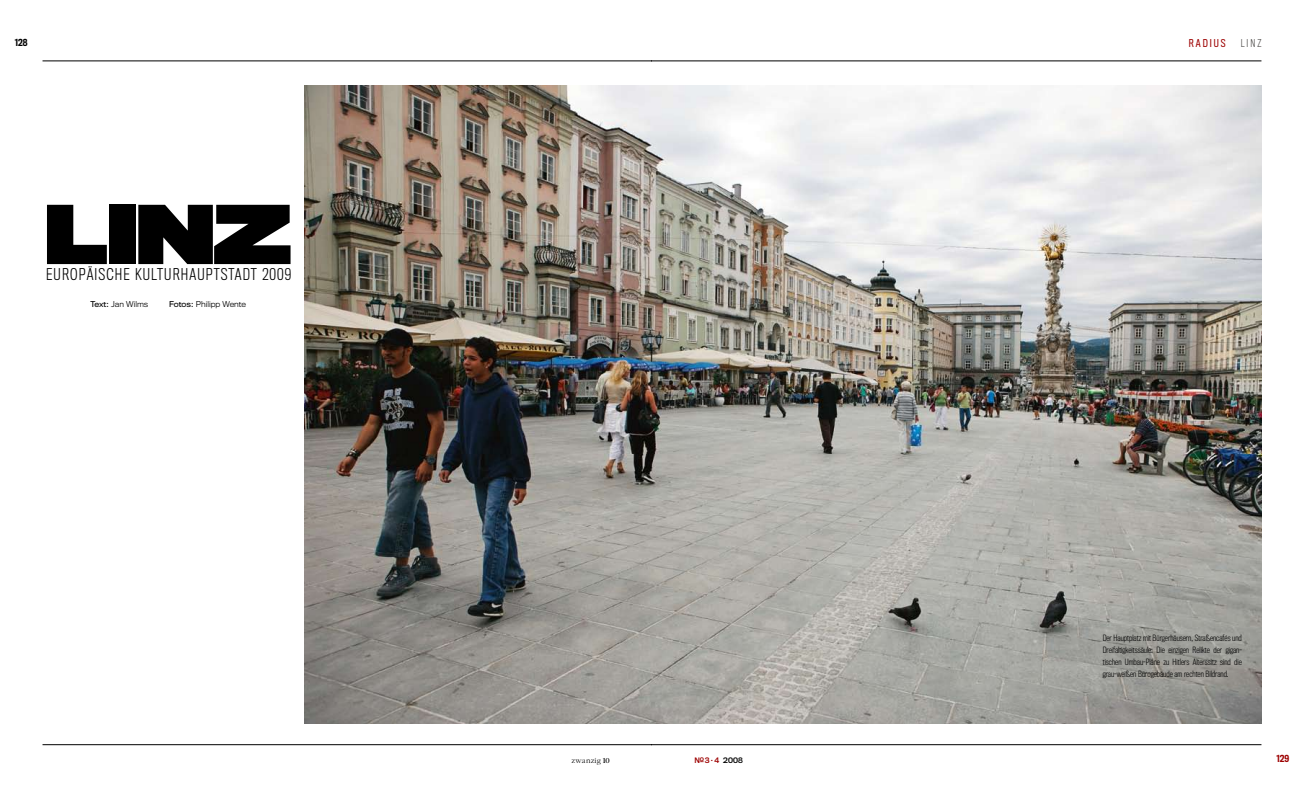
<style>
.page{position:relative;width:1304px;height:794px;background:#fff}
.page>*{position:absolute;margin:0;border:0;box-sizing:border-box;transform-origin:0 0}
.t1{font:900 expanded 75.5px "Titling Gothic FB";color:#000}
.t2{font:300 condensed 15px "Titling Gothic FB";letter-spacing:.075em;color:#000}
.t3{font:condensed 10px "Titling Gothic FB";letter-spacing:.2em;color:#9d0000}
.t4{font:500 condensed 9px "Titling Gothic FB";color:#000}
.t5{font:500 condensed 9px "Titling Gothic FB";color:#9d0000}
.t6{font:300 condensed 8px/12px "Titling Gothic FB";color:#000;text-align:justify}
.t7{font:300 8px "Garamond";letter-spacing:.025em;color:#000}
.t8{font:300 7.5px "Titling Gothic FB";color:#000}
.t9{font:7px "Titling Gothic FB Standard Normal";letter-spacing:.025em;color:#9d0000}
.s1{font-weight:400}
.s2{font-weight:300;color:#4f4d4b}
.s3{color:#000}
</style>
<div class="page">
<hr style="left:43px;top:61px;width:609px;height:1px;background:#000">
<hr style="left:43px;top:744px;width:609px;height:1px;background:#000">
<hr style="left:652px;top:61px;width:609px;height:1px;background:#000">
<hr style="left:652px;top:744px;width:609px;height:1px;background:#000">
<img style="left:305px;top:85px;width:956px;height:638px">
<p class="t4" style="left:15px;top:37px;width:14px">128</p>
<h1 class="t1" style="left:43px;top:185px;width:251px">Linz</h1>
<p class="t8" style="left:91px;top:300px;width:59px"><span class="s1">Text:</span> Jan Wilms</p>
<p class="t8" style="left:169px;top:300px;width:79px"><span class="s1">Fotos:</span> Philipp Wente</p>
<h2 class="t2" style="left:46px;top:266px;width:247px">Europäische Kulturhauptstadt 2009</h2>
<p class="t3" style="left:1189px;top:37px;width:74px">RADIUS <span class="s2">Linz</span></p>
<p class="t7" style="left:572px;top:756px;width:40px">zwanzig <span class="s1">10</span></p>
<p class="t6" style="left:1103px;top:632px;width:141px">Der Hauptplatz mit Bürgerhäusern, Straßencafés und Dreifaltigkeitssäule: Die einzigen Relikte der gigan&shy;tischen Umbau-Pläne zu Hitlers Alterssitz sind die grau-weißen Bürogebäude am rechten Bildrand.</p>
<p class="t9" style="left:694px;top:756px;width:50px">Nº 3• 4 <span class="s3">2008</span></p>
<p class="t5" style="left:1276px;top:753px;width:14px">129</p>
</div>
